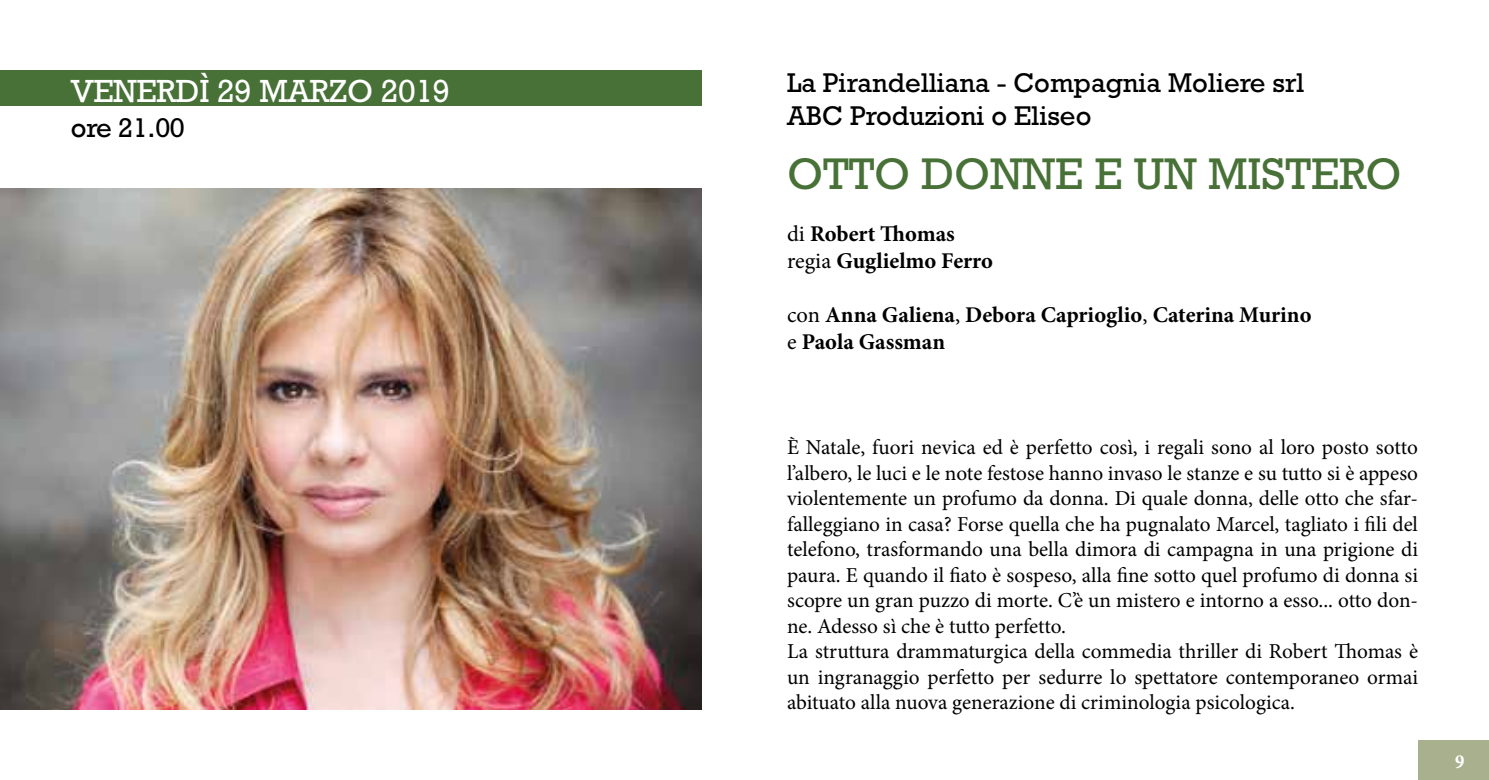
<style>
.page{position:relative;width:1489px;height:780px;background:#fff}
.page>*{position:absolute;margin:0;border:0;box-sizing:border-box;transform-origin:0 0}
.t1{font:45px "Rockwell";color:#477136}
.t2{font:32.5px "Rockwell";letter-spacing:-.01em;color:#fff}
.t3{font:27.5px/33px "Rockwell";color:#000}
.t4{font:700 22.5px/27px "Minion Pro";color:#000}
.t5{font:21.25px/25.5px "Minion Pro";color:#000}
.t6{font:700 condensed 20px "Minion Pro";color:#fff}
.s1{font-weight:400}
</style>
<div class="page">
<div style="left:0;top:70px;width:701px;height:36px;background:#477136"></div>
<img style="left:0;top:189px;width:702px;height:520px">
<div style="left:1417px;top:740px;width:71px;height:40px;background:#a9b08d"></div>
<h2 class="t2" style="left:71px;top:72px;width:381px">VENERDÌ 29 MARZO 2019</h2>
<p class="t3" style="left:71px;top:111px;width:115px">ore 21.00</p>
<p class="t3" style="left:787px;top:66px;width:518px">La Pirandelliana - Compagnia Moliere srl<br>ABC Produzioni o Eliseo</p>
<h1 class="t1" style="left:787px;top:148px;width:616px">OTTO DONNE E UN MISTERO</h1>
<p class="t4" style="left:787px;top:221px;width:207px"><span class="s1">di</span> Robert Thomas <span class="s1">regia</span> Guglielmo Ferro</p>
<p class="t4" style="left:787px;top:302px;width:526px"><span class="s1">con</span> Anna Galiena<span class="s1">,</span> Debora Caprioglio<span class="s1">,</span> Caterina Murino <span class="s1">e</span> Paola Gassman</p>
<p class="t5" style="left:787px;top:434px;width:632px">È Natale, fuori nevica ed è perfetto così, i regali sono al loro posto sotto l’albero, le luci e le note festose hanno invaso le stanze e su tutto si è appeso violentemente un profumo da donna. Di quale donna, delle otto che sfar&shy;falleggiano in casa? Forse quella che ha pugnalato Marcel, tagliato i fili del telefono, trasformando una bella dimora di campagna in una prigione di paura. E quando il fiato è sospeso, alla fine sotto quel profumo di donna si scopre un gran puzzo di morte. C’è un mistero e intorno a esso... otto don&shy;ne. Adesso sì che è tutto perfetto.<br>La struttura drammaturgica della commedia thriller di Robert Thomas è un ingranaggio perfetto per sedurre lo spettatore contemporaneo ormai abituato alla nuova generazione di criminologia psicologica.</p>
<p class="t6" style="left:1454px;top:749px;width:11px">9</p>
</div>
